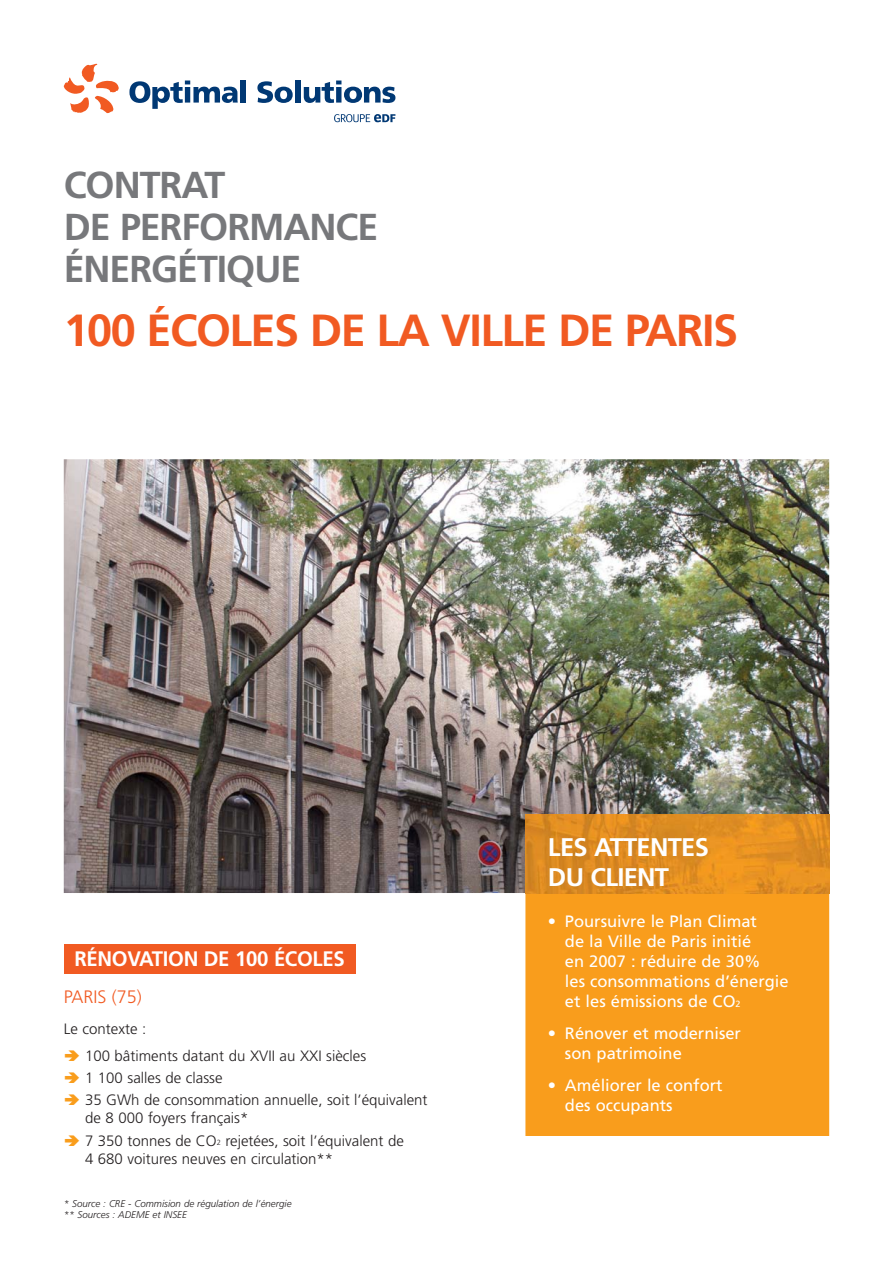
<style>
.page{position:relative;width:893px;height:1263px;background:#fff}
.page>*{position:absolute;margin:0;border:0;box-sizing:border-box;transform-origin:0 0}
.t1{font:700 45px "Frutiger";letter-spacing:-.035em;color:#f15a22}
.t2{font:700 37.5px/42px "Frutiger";letter-spacing:-.03em;color:#77787b}
.t3{font:700 25.5px/30.6px "Frutiger";letter-spacing:-.03em;color:#fff}
.t4{font:700 21px "Frutiger";letter-spacing:-.015em;color:#fff}
.t5{font:300 18px "Frutiger";color:#f15a22}
.t6{font:16.5px/19.8px "Frutiger";color:#fff}
.t7{font:300 15px/22.2px "Frutiger";color:#231f20}
.t8{font:italic 300 9.75px/11.7px "Frutiger";color:#231f20}
.s1{font-size:7.5px}
.s2{font-size:9px}
</style>
<div class="page">
<img style="left:64px;top:459px;width:765px;height:434px">
<div style="left:525px;top:893px;width:304px;height:242px;background:#f99d1c"></div>
<img style="left:525px;top:814px;width:304px;height:79px">
<svg style="left:64px;top:64px;width:55px;height:49px"></svg>
<svg style="left:129px;top:81px;width:109px;height:28px"></svg>
<div style="left:241px;top:80px;width:5px;height:23px;background:#003874"></div>
<svg style="left:257px;top:81px;width:36px;height:22px"></svg>
<div style="left:295px;top:80px;width:6px;height:23px;background:#003874"></div>
<svg style="left:304px;top:81px;width:91px;height:22px"></svg>
<svg style="left:334px;top:114px;width:61px;height:8px"></svg>
<div style="left:64px;top:944px;width:291px;height:30px;background:#f15a22"></div>
<h2 class="t2" style="left:64px;top:167px;width:316px">CONTRAT<br>DE PERFORMANCE<br>ÉNERGÉTIQUE</h2>
<h1 class="t1" style="left:64px;top:313px;width:676px">100 ÉCOLES DE LA VILLE DE PARIS</h1>
<h3 class="t4" style="left:74px;top:950px;width:272px">RÉNOVATION DE 100 ÉCOLES</h3>
<p class="t5" style="left:64px;top:990px;width:80px">PARIS (75)</p>
<p class="t7" style="left:85px;top:1017px;width:283px;line-height:26.5px;text-indent:-21px">Le contexte :<br>100 bâtiments datant du XVII au XXI siècles</p>
<p class="t7" style="left:85px;top:1068px;width:344px">1 100 salles de classe<br>35 GWh de consommation annuelle, soit l’équivalent</p>
<p class="t7" style="left:85px;top:1108px;width:320px">de 8 000 foyers français*<br>7 350 tonnes de CO<span class="s1">2</span> rejetées, soit l’équivalent de</p>
<p class="t7" style="left:85px;top:1148px;width:250px">4 680 voitures neuves en circulation**</p>
<p class="t8" style="left:64px;top:1198px;width:229px">* Source : CRE - Commision de régulation de l’énergie ** Sources : ADEME et INSEE</p>
<h3 class="t3" style="left:548px;top:834px;width:162px">LES ATTENTES<br>DU CLIENT</h3>
<p class="t6" style="left:565px;top:913px;width:225px;text-indent:-17px">• Poursuivre le Plan Climat<br>de la Ville de Paris initié<br>en 2007 : réduire de 30%<br>les consommations d’énergie et les émissions de CO<span class="s2">2</span></p>
<p class="t6" style="left:565px;top:1025px;width:178px;text-indent:-17px">• Rénover et moderniser son patrimoine</p>
<p class="t6" style="left:565px;top:1077px;width:159px;text-indent:-17px">• Améliorer le confort des occupants</p>
</div>
